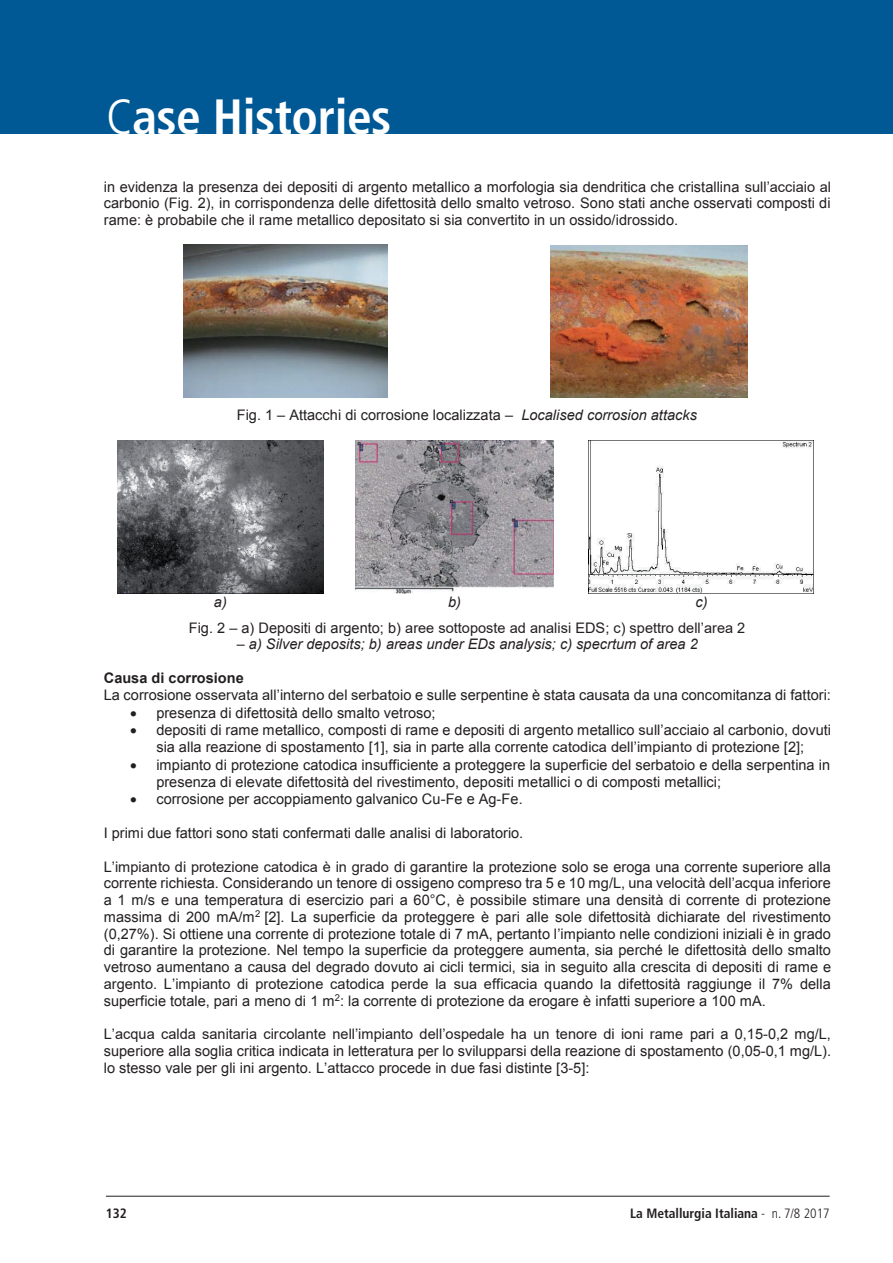
<style>
.page{position:relative;width:893px;height:1263px;background:#fff}
.page>*{position:absolute;margin:0;border:0;box-sizing:border-box;transform-origin:0 0}
.t1{font:700 condensed 49.5px "Frutiger LT Std";letter-spacing:-.01em;color:#fff}
.t2{font:14.55px/16.8px "Arial";color:#231f20;text-align:justify}
.t3{font:italic 14.55px "Arial";color:#231f20}
.t4{font:700 14.55px "Arial";color:#231f20}
.t5{font:700 condensed 13.5px "Frutiger LT Std";color:#231f20}
.s1{font-weight:300}
.s2{font-style:italic}
.s3{font-style:normal}
</style>
<div class="page">
<div style="left:0;top:0;width:893px;height:134px;background:#005895"></div>
<hr style="left:106px;top:1196px;width:724px;height:1px;background:#231f20">
<img style="left:184px;top:245px;width:203px;height:153px">
<img style="left:550px;top:245px;width:197px;height:153px">
<img style="left:117px;top:440px;width:207px;height:153px">
<img style="left:356px;top:440px;width:197px;height:153px">
<img style="left:589px;top:440px;width:225px;height:153px">
<h1 class="t1" style="left:106px;top:87px;width:287px"><span class="s1">C</span>ase Histories</h1>
<p class="t2" style="left:104px;top:178px;width:729px">in evidenza la presenza dei depositi di argento metallico a morfologia sia dendritica che cristallina sull’acciaio al carbonio (Fig. 2), in corrispondenza delle difettosità dello smalto vetroso. Sono stati anche osservati composti di rame: è probabile che il rame metallico depositato si sia convertito in un ossido/idrossido.</p>
<p class="t2" style="left:237px;top:407px;width:462px">Fig. 1 – Attacchi di corrosione localizzata – <span class="s2">Localised corrosion attacks</span></p>
<p class="t3" style="left:214px;top:593px;width:14px">a)</p>
<p class="t3" style="left:448px;top:593px;width:14px">b)</p>
<p class="t3" style="left:695px;top:593px;width:14px">c)</p>
<p class="t2" style="left:189px;top:619px;width:558px">Fig. 2 – a) Depositi di argento; b) aree sottoposte ad analisi EDS; c) spettro dell’area 2</p>
<p class="t3" style="left:237px;top:635px;width:462px"><span class="s3">–</span> a) Silver deposits; b) areas under EDs analysis; c) specrtum of area 2</p>
<p class="t4" style="left:104px;top:668px;width:141px">Causa di corrosione</p>
<p class="t2" style="left:104px;top:686px;width:729px">La corrosione osservata all’interno del serbatoio e sulle serpentine è stata causata da una concomitanza di fattori:</p>
<p class="t2" style="left:130px;top:704px;width:307px">• presenza di difettosità dello smalto vetroso;</p>
<p class="t2" style="left:130px;top:722px;width:702px;text-align:center">• depositi di rame metallico, composti di rame e depositi di argento metallico sull’acciaio al carbonio, dovuti sia alla reazione di spostamento [1], sia in parte alla corrente catodica dell’impianto di protezione [2];</p>
<p class="t2" style="left:156px;top:756px;width:675px;text-indent:-26px">• impianto di protezione catodica insufficiente a proteggere la superficie del serbatoio e della serpentina in presenza di elevate difettosità del rivestimento, depositi metallici o di composti metallici;</p>
<p class="t2" style="left:130px;top:791px;width:394px">• corrosione per accoppiamento galvanico Cu-Fe e Ag-Fe.</p>
<p class="t2" style="left:104px;top:825px;width:421px">I primi due fattori sono stati confermati dalle analisi di laboratorio.</p>
<p class="t2" style="left:104px;top:858px;width:729px">L’impianto di protezione catodica è in grado di garantire la protezione solo se eroga una corrente superiore alla corrente richiesta. Considerando un tenore di ossigeno compreso tra 5 e 10 mg/L, una velocità dell’acqua inferiore a 1 m/s e una temperatura di esercizio pari a 60°C, è possibile stimare una densità di corrente di protezione massima di 200 mA/m<sup>2</sup> [2]. La superficie da proteggere è pari alle sole difettosità dichiarate del rivestimento (0,27%). Si ottiene una corrente di protezione totale di 7 mA, pertanto l’impianto nelle condizioni iniziali è in grado di garantire la protezione. Nel tempo la superficie da proteggere aumenta, sia perché le difettosità dello smalto vetroso aumentano a causa del degrado dovuto ai cicli termici, sia in seguito alla crescita di depositi di rame e argento. L’impianto di protezione catodica perde la sua efficacia quando la difettosità raggiunge il 7% della superficie totale, pari a meno di 1 m<sup>2</sup>: la corrente di protezione da erogare è infatti superiore a 100 mA.</p>
<p class="t2" style="left:104px;top:1026px;width:729px">L’acqua calda sanitaria circolante nell’impianto dell’ospedale ha un tenore di ioni rame pari a 0,15-0,2 mg/L, superiore alla soglia critica indicata in letteratura per lo svilupparsi della reazione di spostamento (0,05-0,1 mg/L). lo stesso vale per gli ini argento. L’attacco procede in due fasi distinte [3-5]:</p>
<p class="t5" style="left:106px;top:1205px;width:23px">132</p>
<p class="t5" style="left:630px;top:1205px;width:201px">La Metallurgia Italiana <span class="s1">- n. 7/8 2017</span></p>
</div>
